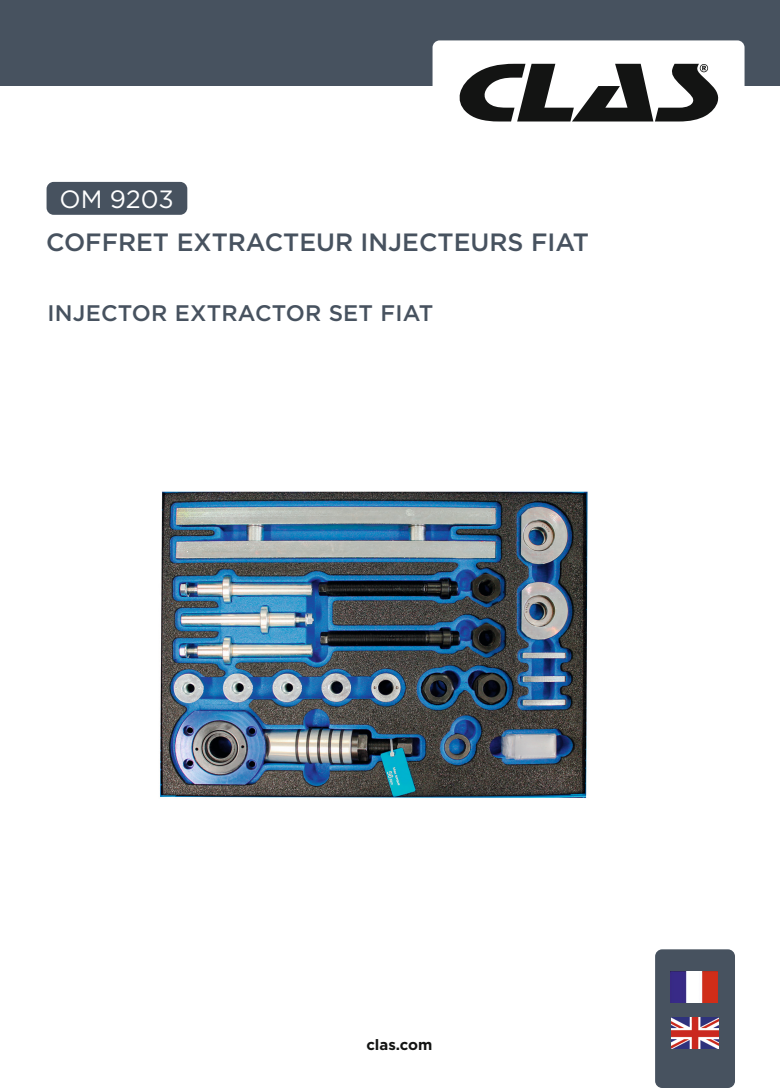
<style>
.page{position:relative;width:780px;height:1088px;background:#fff}
.page>*{position:absolute;margin:0;border:0;box-sizing:border-box;transform-origin:0 0}
.t1{font:500 25px "Gotham";color:#47525f}
.t2{font:25px "Gotham";letter-spacing:-.005em;color:#fff}
.t3{font:500 22.5px "Gotham";letter-spacing:.01em;color:#47525f}
.t4{font:700 15px "Gotham";color:#131413}
</style>
<div class="page">
<div style="left:655px;top:949px;width:80px;height:139px;background:#47525f;border-radius:7px"></div>
<div style="left:0;top:0;width:780px;height:86px;background:#47525f"></div>
<img style="left:670px;top:971px;width:47px;height:31px">
<img style="left:671px;top:1018px;width:47px;height:31px">
<img style="left:160px;top:491px;width:428px;height:307px">
<div style="left:47px;top:182px;width:140px;height:33px;background:#47525f;border-radius:7px"></div>
<div style="left:432px;top:40px;width:312px;height:59px;background:#fff;border-radius:7px"></div>
<svg style="left:459px;top:64px;width:259px;height:57px"></svg>
<p class="t2" style="left:59px;top:183px;width:116px">OM 9203</p>
<p class="t1" style="left:46px;top:225px;width:544px">COFFRET EXTRACTEUR INJECTEURS FIAT</p>
<p class="t3" style="left:48px;top:298px;width:387px">INJECTOR EXTRACTOR SET FIAT</p>
<p class="t4" style="left:366px;top:1035px;width:68px">clas.com</p>
</div>
